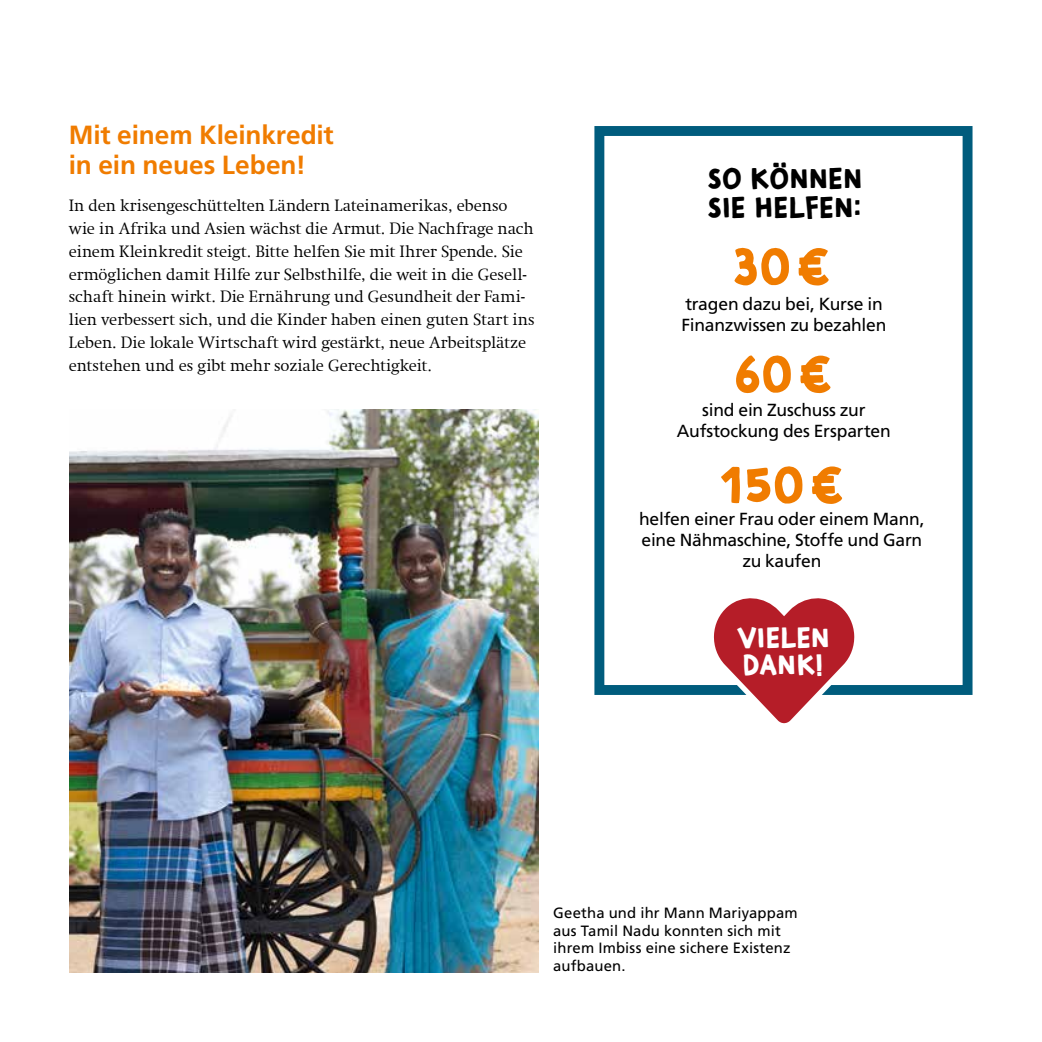
<style>
.page{position:relative;width:1042px;height:1042px;background:#fff}
.page>*{position:absolute;margin:0;border:0;box-sizing:border-box;transform-origin:0 0}
.t1{font:52.5px "Explorer";letter-spacing:.005em;color:#f07c00}
.t2{font:29.75px/29.8px "Explorer";letter-spacing:.03em;color:#000}
.t3{font:29.22px/27.1px "Explorer";letter-spacing:.025em;color:#fff}
.t4{font:700 26.25px/29.8px "Frutiger LT Std";letter-spacing:-.005em;color:#f07c00}
.t5{font:17.5px/21px "Frutiger LT Std";letter-spacing:-.015em;color:#000;text-align:center}
.t6{font:300 16.62px/22.8px "Swift Com";color:#000}
.t7{font:14.88px/17.5px "Frutiger LT Std";letter-spacing:.01em;color:#000}
</style>
<div class="page">
<div style="left:594px;top:126px;width:378px;height:569px;border:10px solid #005c7d"></div>
<svg style="left:710px;top:598px;width:150px;height:126px"></svg>
<img style="left:69px;top:410px;width:469px;height:562px">
<h3 class="t4" style="left:69px;top:122px;width:267px">Mit einem Kleinkredit in ein neues Leben!</h3>
<p class="t6" style="left:69px;top:196px;width:467px">In den krisengeschüttelten Ländern Lateinamerikas, ebenso wie in Afrika und Asien wächst die Armut. Die Nachfrage nach einem Kleinkredit steigt. Bitte helfen Sie mit Ihrer Spende. Sie ermöglichen damit Hilfe zur Selbsthilfe, die weit in die Gesell&shy;schaft hinein wirkt. Die Ernährung und Gesundheit der Fami&shy;lien verbessert sich, und die Kinder haben einen guten Start ins Leben. Die lokale Wirtschaft wird gestärkt, neue Arbeitsplätze entstehen und es gibt mehr soziale Gerechtigkeit.</p>
<h2 class="t2" style="left:708px;top:163px;width:156px">SO KÖNNEN<br>SIE HELFEN:</h2>
<h1 class="t1" style="left:733px;top:237px;width:100px">30 €</h1>
<p class="t5" style="left:681px;top:295px;width:206px;text-align:left">tragen dazu bei, Kurse in<br>Finanzwissen zu bezahlen</p>
<h1 class="t1" style="left:733px;top:345px;width:101px">60 €</h1>
<p class="t5" style="left:677px;top:401px;width:215px">sind ein Zuschuss zur<br>Aufstockung des Ersparten</p>
<h1 class="t1" style="left:719px;top:456px;width:127px">150 €</h1>
<p class="t5" style="left:639px;top:510px;width:287px">helfen einer Frau oder einem Mann, eine Nähmaschine, Stoffe und Garn zu kaufen</p>
<h3 class="t3" style="left:737px;top:623px;width:94px">VIELEN<br>DANK!</h3>
<p class="t7" style="left:553px;top:905px;width:246px">Geetha und ihr Mann Mariyappam aus Tamil Nadu konnten sich mit ihrem Imbiss eine sichere Existenz aufbauen.</p>
</div>
